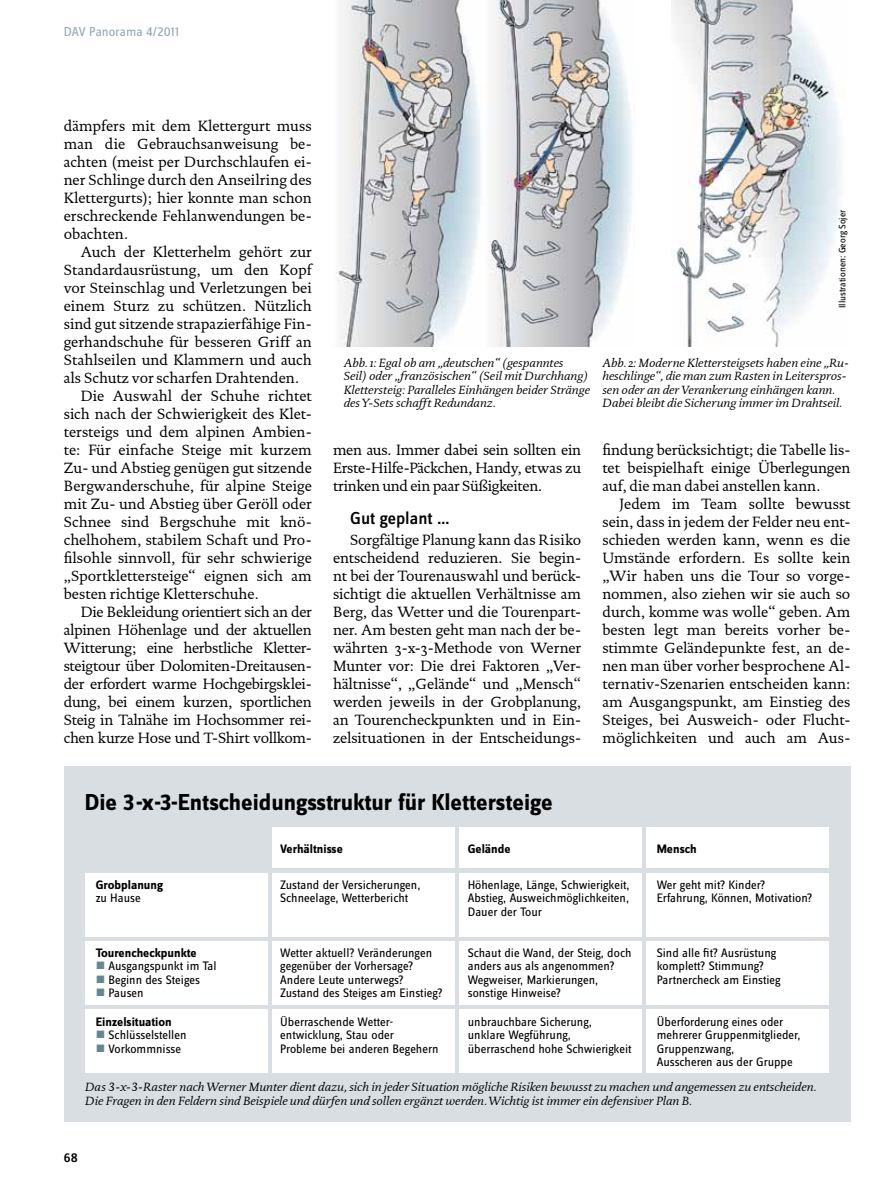
<style>
.page{position:relative;width:893px;height:1191px;background:#fff}
.page>*{position:absolute;margin:0;border:0;box-sizing:border-box;transform-origin:0 0}
.t1{font:700 24px "Zine Sans Dis";color:#000}
.t2{font:500 18px "Zine Sans Dis";color:#000}
.t3{font:15px/18px "DTL Documenta ST";color:#000;text-align:justify}
.t4{font:15px "DTL Documenta ST";letter-spacing:-.02em;color:#000}
.t5{font:13.5px "Zine Sans Dis";color:#92a9b2}
.t6{font:500 13.5px "Zine Sans Dis";color:#000}
.t7{font:12.75px/13.5px "Zine Sans Dis";color:#000}
.t8{font:700 12.75px "Zine Sans Dis";color:#000}
.t9{font:italic 12px/13.5px "DTL Documenta ST";color:#000}
.t10{font:9.75px "Zine Sans Dis";color:#000}
.s1{color:#658890}
.s2{font-family:"DTL Documenta T"}
</style>
<div class="page">
<img style="left:336px;top:0;width:296px;height:347px">
<img style="left:672px;top:0;width:169px;height:347px">
<div style="left:64px;top:766px;width:786px;height:355px;background:#d8dee2"></div>
<div style="left:85px;top:873px;width:183px;height:63px;background:#fff"></div>
<div style="left:85px;top:941px;width:183px;height:64px;background:#fff"></div>
<div style="left:85px;top:1009px;width:183px;height:64px;background:#fff"></div>
<div style="left:272px;top:827px;width:183px;height:41px;background:#fff"></div>
<div style="left:272px;top:873px;width:183px;height:63px;background:#fff"></div>
<div style="left:272px;top:941px;width:183px;height:64px;background:#fff"></div>
<div style="left:272px;top:1009px;width:183px;height:64px;background:#fff"></div>
<div style="left:459px;top:827px;width:183px;height:41px;background:#fff"></div>
<div style="left:459px;top:873px;width:183px;height:63px;background:#fff"></div>
<div style="left:459px;top:941px;width:183px;height:64px;background:#fff"></div>
<div style="left:459px;top:1009px;width:183px;height:64px;background:#fff"></div>
<div style="left:646px;top:827px;width:183px;height:41px;background:#fff"></div>
<div style="left:646px;top:873px;width:183px;height:63px;background:#fff"></div>
<div style="left:646px;top:941px;width:183px;height:64px;background:#fff"></div>
<div style="left:646px;top:1009px;width:183px;height:64px;background:#fff"></div>
<p class="t5" style="left:64px;top:25px;width:117px">DAV Panorama 4/2011</p>
<p class="t3" style="left:64px;top:117px;width:250px">dämpfers mit dem Klettergurt muss man die Gebrauchsanweisung be&shy;achten (meist per Durchschlaufen ei&shy;ner Schlinge durch den Anseilring des Klettergurts); hier konnte man schon erschreckende Fehlanwendungen be&shy;obachten.</p>
<p class="t3" style="left:81px;top:243px;width:233px">Auch der Kletterhelm gehört zur</p>
<p class="t3" style="left:64px;top:261px;width:249px">Standardausrüstung, um den Kopf</p>
<p class="t3" style="left:64px;top:279px;width:250px">vor Steinschlag und Verletzungen bei</p>
<p class="t3" style="left:64px;top:297px;width:250px">einem Sturz zu schützen. Nützlich</p>
<p class="t3" style="left:64px;top:315px;width:250px">sind gut sitzende strapazierfähige Fin-</p>
<p class="t3" style="left:64px;top:333px;width:250px">gerhandschuhe für besseren Griff an</p>
<p class="t3" style="left:64px;top:351px;width:250px">Stahlseilen und Klammern und auch</p>
<p class="t3" style="left:64px;top:369px;width:236px">als Schutz vor scharfen Drahtenden.</p>
<p class="t3" style="left:81px;top:387px;width:232px">Die Auswahl der Schuhe richtet</p>
<p class="t3" style="left:64px;top:405px;width:250px">sich nach der Schwierigkeit des Klet-</p>
<p class="t3" style="left:64px;top:423px;width:250px">tersteigs und dem alpinen Ambien-</p>
<p class="t3" style="left:64px;top:441px;width:250px">te: Für einfache Steige mit kurzem</p>
<p class="t3" style="left:64px;top:459px;width:250px">Zu- und Abstieg genügen gut sitzende</p>
<p class="t3" style="left:64px;top:477px;width:250px">Bergwanderschuhe, für alpine Steige</p>
<p class="t3" style="left:64px;top:495px;width:250px">mit Zu- und Abstieg über Geröll oder</p>
<p class="t3" style="left:64px;top:513px;width:249px">Schnee sind Bergschuhe mit knö-</p>
<p class="t3" style="left:64px;top:531px;width:250px">chelhohem, stabilem Schaft und Pro-</p>
<p class="t3" style="left:64px;top:549px;width:250px">filsohle sinnvoll, für sehr schwierige</p>
<p class="t3" style="left:64px;top:567px;width:250px">„Sportklettersteige“ eignen sich am</p>
<p class="t3" style="left:64px;top:585px;width:196px">besten richtige Kletterschuhe.</p>
<p class="t4" style="left:81px;top:603px;width:233px">Die Bekleidung orientiert sich an der</p>
<p class="t4" style="left:64px;top:621px;width:250px">alpinen Höhenlage und der aktuellen</p>
<p class="t4" style="left:64px;top:639px;width:250px">Witterung; eine herbstliche Kletter-</p>
<p class="t4" style="left:64px;top:657px;width:250px">steigtour über Dolomiten-Dreitausen-</p>
<p class="t4" style="left:64px;top:675px;width:250px">der erfordert warme Hochgebirgsklei-</p>
<p class="t4" style="left:64px;top:693px;width:250px">dung, bei einem kurzen, sportlichen</p>
<p class="t4" style="left:64px;top:711px;width:250px">Steig in Talnähe im Hochsommer rei-</p>
<p class="t4" style="left:64px;top:729px;width:250px">chen kurze Hose und T-Shirt vollkom-</p>
<p class="t10" style="left:837px;top:308px;width:100px;rotate:-90deg">Illustrationen: Georg Sojer</p>
<p class="t9" style="left:344px;top:356px;width:248px">Abb. 1: Egal ob am „deutschen“ (gespanntes<br>Seil) oder „französischen“ (Seil mit Durchhang)<br>Klettersteig: Paralleles Einhängen beider Stränge des Y-Sets schafft Redundanz.</p>
<p class="t9" style="left:602px;top:356px;width:248px">Abb. 2: Moderne Klettersteigsets haben eine „Ru&shy;heschlinge“, die man zum Rasten in Leiterspros&shy;sen oder an der Verankerung einhängen kann.<br>Dabei bleibt die Sicherung immer im Drahtseil.</p>
<p class="t3" style="left:333px;top:441px;width:250px">men aus. Immer dabei sein sollten ein Erste-Hilfe-Päckchen, Handy, etwas zu trinken und ein paar Süßigkeiten.</p>
<p class="t2" style="left:350px;top:508px;width:101px">Gut geplant …</p>
<p class="t3" style="left:333px;top:531px;width:250px;text-indent:17px">Sorgfältige Planung kann das Risiko entscheidend reduzieren. Sie begin&shy;nt bei der Tourenauswahl und berück&shy;sichtigt die aktuellen Verhältnisse am Berg, das Wetter und die Tourenpart&shy;ner. Am besten geht man nach der be&shy;währten 3-x-3-Methode von Werner Munter vor: Die drei Faktoren „Ver&shy;hältnisse“, „Gelände“ und „Mensch“ werden jeweils in der Grobplanung, an Tourencheckpunkten und in Ein&shy;zelsituationen in der Entscheidungs-</p>
<p class="t3" style="left:602px;top:441px;width:250px">findung berücksichtigt; die Tabelle lis&shy;tet beispielhaft einige Überlegungen auf, die man dabei anstellen kann.</p>
<p class="t3" style="left:602px;top:495px;width:250px;text-indent:17px">Jedem im Team sollte bewusst sein, dass in jedem der Felder neu ent&shy;schieden werden kann, wenn es die Umstände erfordern. Es sollte kein „Wir haben uns die Tour so vorge&shy;nommen, also ziehen wir sie auch so durch, komme was wolle“ geben. Am besten legt man bereits vorher be&shy;stimmte Geländepunkte fest, an de&shy;nen man über vorher besprochene Al&shy;ternativ-Szenarien entscheiden kann: am Ausgangspunkt, am Einstieg des Steiges, bei Ausweich- oder Flucht&shy;möglichkeiten und auch am Aus-</p>
<h1 class="t1" style="left:85px;top:789px;width:469px">Die 3-x-3-Entscheidungsstruktur für Klettersteige</h1>
<p class="t8" style="left:280px;top:842px;width:64px">Verhältnisse</p>
<p class="t8" style="left:468px;top:842px;width:44px">Gelände</p>
<p class="t8" style="left:657px;top:842px;width:41px">Mensch</p>
<p class="t8" style="left:96px;top:877px;width:69px">Grobplanung</p>
<p class="t7" style="left:280px;top:878px;width:142px">Zustand der Versicherungen,</p>
<p class="t7" style="left:468px;top:878px;width:163px">Höhenlage, Länge, Schwierigkeit,</p>
<p class="t7" style="left:657px;top:878px;width:110px">Wer geht mit? Kinder?</p>
<p class="t7" style="left:96px;top:892px;width:47px">zu Hause</p>
<p class="t7" style="left:280px;top:892px;width:130px">Schneelage, Wetterbericht</p>
<p class="t7" style="left:468px;top:892px;width:163px">Abstieg, Ausweichmöglichkeiten,</p>
<p class="t7" style="left:657px;top:892px;width:157px">Erfahrung, Können, Motivation?</p>
<p class="t7" style="left:468px;top:905px;width:76px">Dauer der Tour</p>
<p class="t8" style="left:96px;top:946px;width:102px">Tourencheckpunkte</p>
<p class="t7" style="left:280px;top:946px;width:153px">Wetter aktuell? Veränderungen</p>
<p class="t7" style="left:468px;top:946px;width:165px">Schaut die Wand, der Steig, doch</p>
<p class="t7" style="left:657px;top:946px;width:121px">Sind alle fit? Ausrüstung</p>
<p class="t7" style="left:96px;top:960px;width:122px"><span class="s1">■</span> Ausgangspunkt im Tal</p>
<p class="t7" style="left:280px;top:960px;width:135px">gegenüber der Vorhersage?</p>
<p class="t7" style="left:468px;top:960px;width:148px">anders aus als angenommen?</p>
<p class="t7" style="left:657px;top:960px;width:109px">komplett? Stimmung?</p>
<p class="t7" style="left:96px;top:973px;width:106px"><span class="s1">■</span> Beginn des Steiges</p>
<p class="t7" style="left:280px;top:973px;width:125px">Andere Leute unterwegs?</p>
<p class="t7" style="left:468px;top:973px;width:132px">Wegweiser, Markierungen,</p>
<p class="t7" style="left:657px;top:973px;width:125px">Partnercheck am Einstieg</p>
<p class="t7" style="left:96px;top:987px;width:49px"><span class="s1">■</span> Pausen</p>
<p class="t7" style="left:280px;top:987px;width:164px">Zustand des Steiges am Einstieg?</p>
<p class="t7" style="left:468px;top:987px;width:95px">sonstige Hinweise?</p>
<p class="t8" style="left:96px;top:1014px;width:78px">Einzelsituation</p>
<p class="t7" style="left:280px;top:1015px;width:114px">Überraschende Wetter-</p>
<p class="t7" style="left:468px;top:1015px;width:125px">unbrauchbare Sicherung,</p>
<p class="t7" style="left:657px;top:1015px;width:128px">Überforderung eines oder</p>
<p class="t7" style="left:96px;top:1029px;width:92px"><span class="s1">■</span> Schlüsselstellen</p>
<p class="t7" style="left:280px;top:1029px;width:115px">entwicklung, Stau oder</p>
<p class="t7" style="left:468px;top:1029px;width:105px">unklare Wegführung,</p>
<p class="t7" style="left:657px;top:1029px;width:145px">mehrerer Gruppenmitglieder,</p>
<p class="t7" style="left:96px;top:1042px;width:87px"><span class="s1">■</span> Vorkommnisse</p>
<p class="t7" style="left:280px;top:1042px;width:160px">Probleme bei anderen Begehern</p>
<p class="t7" style="left:468px;top:1042px;width:165px">überraschend hohe Schwierigkeit</p>
<p class="t7" style="left:657px;top:1042px;width:137px">Gruppenzwang,<br>Ausscheren aus der Gruppe</p>
<p class="t9" style="left:85px;top:1080px;width:733px">Das <span class="s2">3-x-3</span>-Raster nach Werner Munter dient dazu, sich in jeder Situation mögliche Risiken bewusst zu machen und angemessen zu entscheiden.<br>Die Fragen in den Feldern sind Beispiele und dürfen und sollen ergänzt werden. Wichtig ist immer ein defensiver Plan B.</p>
<p class="t6" style="left:64px;top:1150px;width:16px">68</p>
</div>
